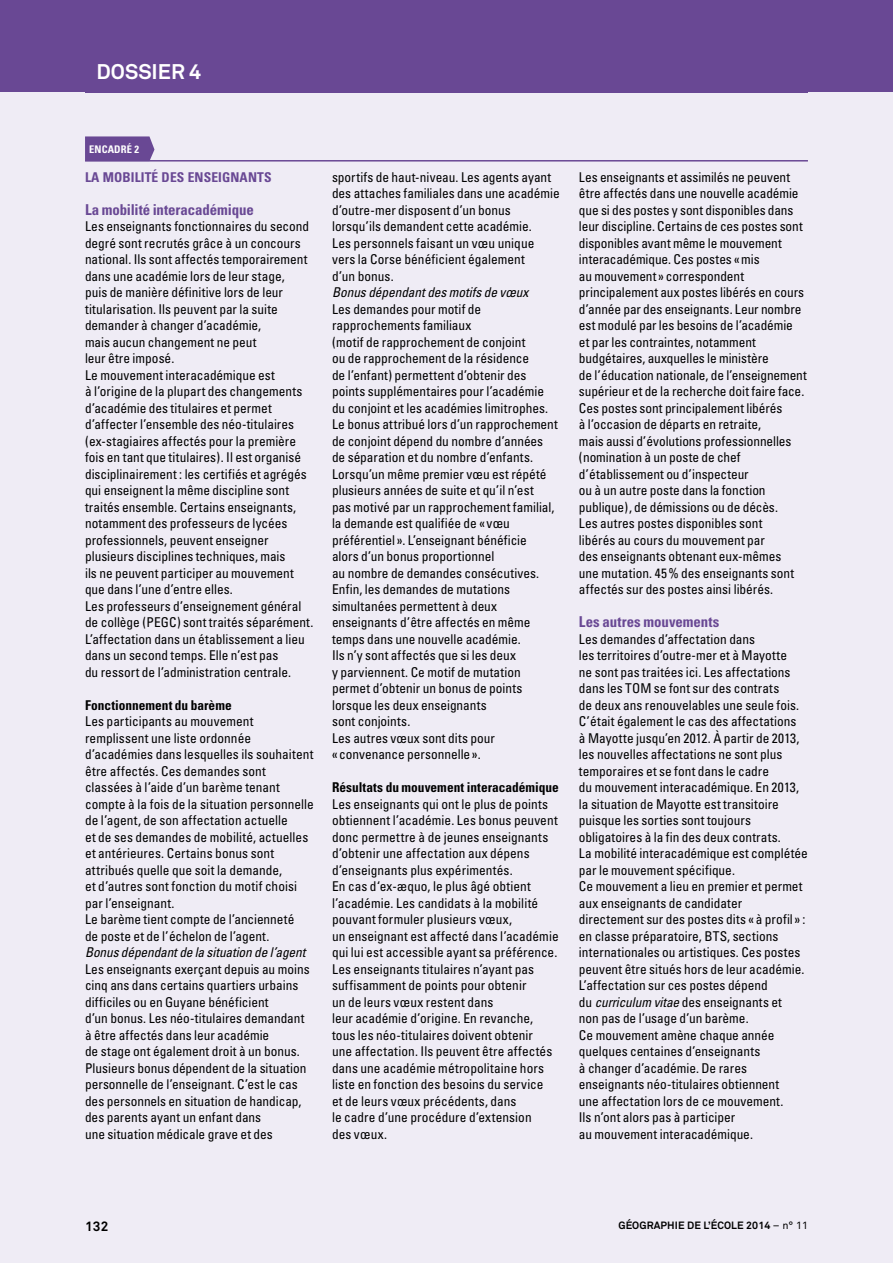
<style>
.page{position:relative;width:893px;height:1263px;background:#efecf5}
.page>*{position:absolute;margin:0;border:0;box-sizing:border-box;transform-origin:0 0}
.t1{font:700 21px "Akkurat";color:#fff}
.t2{font:700 condensed 15px "Univers";color:#694894}
.t3{font:condensed 13.5px/16.5px "Univers";color:#000}
.t4{font:italic condensed 13.5px "Univers";letter-spacing:-.01em;color:#000}
.t5{font:700 condensed 13.5px "Univers";letter-spacing:.005em;color:#000}
.t6{font:700 condensed 13.5px "Univers";letter-spacing:.01em;color:#694894}
.t7{font:700 13.5px "Akkurat";color:#000}
.t8{font:700 10.5px "Akkurat";letter-spacing:.01em;color:#000}
.t9{font:700 condensed 10.5px "Univers";color:#fff}
.s1{font-style:italic}
.s2{font-weight:400}
</style>
<div class="page">
<div style="left:0;top:0;width:893px;height:92px;background:#694894"></div>
<svg style="left:85px;top:136px;width:69px;height:24px;background:#6f4f98"></svg>
<hr style="left:85px;top:160px;width:723px;height:2px;background:#694894">
<h1 class="t1" style="left:97px;top:59px;width:106px">DOSSIER 4</h1>
<p class="t9" style="left:89px;top:143px;width:51px">encadré 2</p>
<p class="t6" style="left:85px;top:169px;width:53px">La mobilité</p>
<p class="t6" style="left:162px;top:169px;width:35px">des enseign</p>
<p class="t6" style="left:240px;top:169px;width:17px">ants</p>
<p class="t2" style="left:85px;top:200px;width:170px">La mobilité interacadémique</p>
<p class="t3" style="left:85px;top:218px;width:230px">Les enseignants fonctionnaires du second degré sont recrutés grâce à un concours national. Ils sont affectés temporairement dans une académie lors de leur stage,<br>puis de manière définitive lors de leur titularisation. Ils peuvent par la suite demander à changer d’académie,<br>mais aucun changement ne peut<br>leur être imposé.<br>Le mouvement interacadémique est<br>à l’origine de la plupart des changements d’académie des titulaires et permet d’affecter l’ensemble des néo-titulaires (ex-stagiaires affectés pour la première fois en tant que titulaires). Il est organisé disciplinairement : les certifiés et agrégés qui enseignent la même discipline sont traités ensemble. Certains enseignants, notamment des professeurs de lycées professionnels, peuvent enseigner plusieurs disciplines techniques, mais<br>ils ne peuvent participer au mouvement que dans l’une d’entre elles.<br>Les professeurs d’enseignement général de collège (PEGC) sont traités séparément.<br>L’affectation dans un établissement a lieu dans un second temps. Elle n’est pas<br>du ressort de l’administration centrale.</p>
<p class="t5" style="left:85px;top:697px;width:148px">Fonctionnement du barème</p>
<p class="t3" style="left:85px;top:713px;width:230px">Les participants au mouvement remplissent une liste ordonnée d’académies dans lesquelles ils souhaitent être affectés. Ces demandes sont classées à l’aide d’un barème tenant compte à la fois de la situation personnelle de l’agent, de son affectation actuelle<br>et de ses demandes de mobilité, actuelles et antérieures. Certains bonus sont attribués quelle que soit la demande,<br>et d’autres sont fonction du motif choisi par l’enseignant.<br>Le barème tient compte de l’ancienneté<br>de poste et de l’échelon de l’agent.</p>
<p class="t4" style="left:85px;top:944px;width:222px">Bonus dépendant de la situation de l’agent</p>
<p class="t3" style="left:85px;top:961px;width:226px">Les enseignants exerçant depuis au moins cinq ans dans certains quartiers urbains difficiles ou en Guyane bénéficient<br>d’un bonus. Les néo-titulaires demandant à être affectés dans leur académie<br>de stage ont également droit à un bonus.<br>Plusieurs bonus dépendent de la situation personnelle de l’enseignant. C’est le cas des personnels en situation de handicap, des parents ayant un enfant dans<br>une situation médicale grave et des</p>
<p class="t3" style="left:332px;top:169px;width:229px">sportifs de haut-niveau. Les agents ayant des attaches familiales dans une académie d’outre-mer disposent d’un bonus lorsqu’ils demandent cette académie.<br>Les personnels faisant un vœu unique vers la Corse bénéficient également<br>d’un bonus.</p>
<p class="t4" style="left:332px;top:284px;width:198px">Bonus dépendant des motifs de vœux</p>
<p class="t3" style="left:332px;top:300px;width:227px">Les demandes pour motif de rapprochements familiaux<br>(motif de rapprochement de conjoint<br>ou de rapprochement de la résidence<br>de l’enfant) permettent d’obtenir des points supplémentaires pour l’académie du conjoint et les académies limitrophes.<br>Le bonus attribué lors d’un rapprochement de conjoint dépend du nombre d’années de séparation et du nombre d’enfants.<br>Lorsqu’un même premier vœu est répété plusieurs années de suite et qu’il n’est<br>pas motivé par un rapprochement familial, la demande est qualifiée de «vœu préférentiel». L’enseignant bénéficie<br>alors d’un bonus proportionnel<br>au nombre de demandes consécutives.<br>Enfin, les demandes de mutations simultanées permettent à deux enseignants d’être affectés en même temps dans une nouvelle académie.<br>Ils n’y sont affectés que si les deux<br>y parviennent. Ce motif de mutation permet d’obtenir un bonus de points lorsque les deux enseignants<br>sont conjoints.<br>Les autres vœux sont dits pour «convenance personnelle».</p>
<p class="t5" style="left:332px;top:779px;width:228px">Résultats du mouvement interacadémique</p>
<p class="t3" style="left:332px;top:795px;width:228px">Les enseignants qui ont le plus de points obtiennent l’académie. Les bonus peuvent donc permettre à de jeunes enseignants d’obtenir une affectation aux dépens d’enseignants plus expérimentés.<br>En cas d‘ex-æquo, le plus âgé obtient l’académie. Les candidats à la mobilité pouvant formuler plusieurs vœux,<br>un enseignant est affecté dans l’académie qui lui est accessible ayant sa préférence.<br>Les enseignants titulaires n’ayant pas suffisamment de points pour obtenir<br>un de leurs vœux restent dans<br>leur académie d’origine. En revanche, tous les néo-titulaires doivent obtenir<br>une affectation. Ils peuvent être affectés dans une académie métropolitaine hors liste en fonction des besoins du service<br>et de leurs vœux précédents, dans<br>le cadre d’une procédure d’extension<br>des vœux.</p>
<p class="t3" style="left:579px;top:168px;width:229px">Les enseignants et assimilés ne peuvent être affectés dans une nouvelle académie que si des postes y sont disponibles dans leur discipline. Certains de ces postes sont disponibles avant même le mouvement interacadémique. Ces postes «mis<br>au mouvement» correspondent principalement aux postes libérés en cours d’année par des enseignants. Leur nombre est modulé par les besoins de l’académie<br>et par les contraintes, notamment budgétaires, auxquelles le ministère<br>de l’éducation nationale, de l’enseignement supérieur et de la recherche doit faire face.<br>Ces postes sont principalement libérés<br>à l’occasion de départs en retraite,<br>mais aussi d’évolutions professionnelles (nomination à un poste de chef d’établissement ou d’inspecteur<br>ou à un autre poste dans la fonction publique), de démissions ou de décès.<br>Les autres postes disponibles sont<br>libérés au cours du mouvement par<br>des enseignants obtenant eux-mêmes<br>une mutation. 45% des enseignants sont affectés sur des postes ainsi libérés.</p>
<p class="t2" style="left:579px;top:613px;width:142px">Les autres mouvements</p>
<p class="t3" style="left:579px;top:631px;width:230px">Les demandes d’affectation dans<br>les territoires d’outre-mer et à Mayotte<br>ne sont pas traitées ici. Les affectations dans les TOM se font sur des contrats<br>de deux ans renouvelables une seule fois.<br>C’était également le cas des affectations<br>à Mayotte jusqu’en 2012. À partir de 2013, les nouvelles affectations ne sont plus temporaires et se font dans le cadre<br>du mouvement interacadémique. En 2013, la situation de Mayotte est transitoire puisque les sorties sont toujours obligatoires à la fin des deux contrats.<br>La mobilité interacadémique est complétée par le mouvement spécifique.<br>Ce mouvement a lieu en premier et permet aux enseignants de candidater directement sur des postes dits «à profil» : en classe préparatoire, BTS, sections internationales ou artistiques. Ces postes peuvent être situés hors de leur académie.<br>L’affectation sur ces postes dépend<br>du <span class="s1">curriculum vitae</span> des enseignants et<br>non pas de l’usage d’un barème.<br>Ce mouvement amène chaque année quelques centaines d’enseignants<br>à changer d’académie. De rares enseignants néo-titulaires obtiennent<br>une affectation lors de ce mouvement.<br>Ils n’ont alors pas à participer<br>au mouvement interacadémique.</p>
<p class="t7" style="left:85px;top:1218px;width:25px">132</p>
<p class="t8" style="left:618px;top:1219px;width:191px">GÉOGRAPHIE DE L’ÉCOLE 2014 <span class="s2">– n° 11</span></p>
</div>
